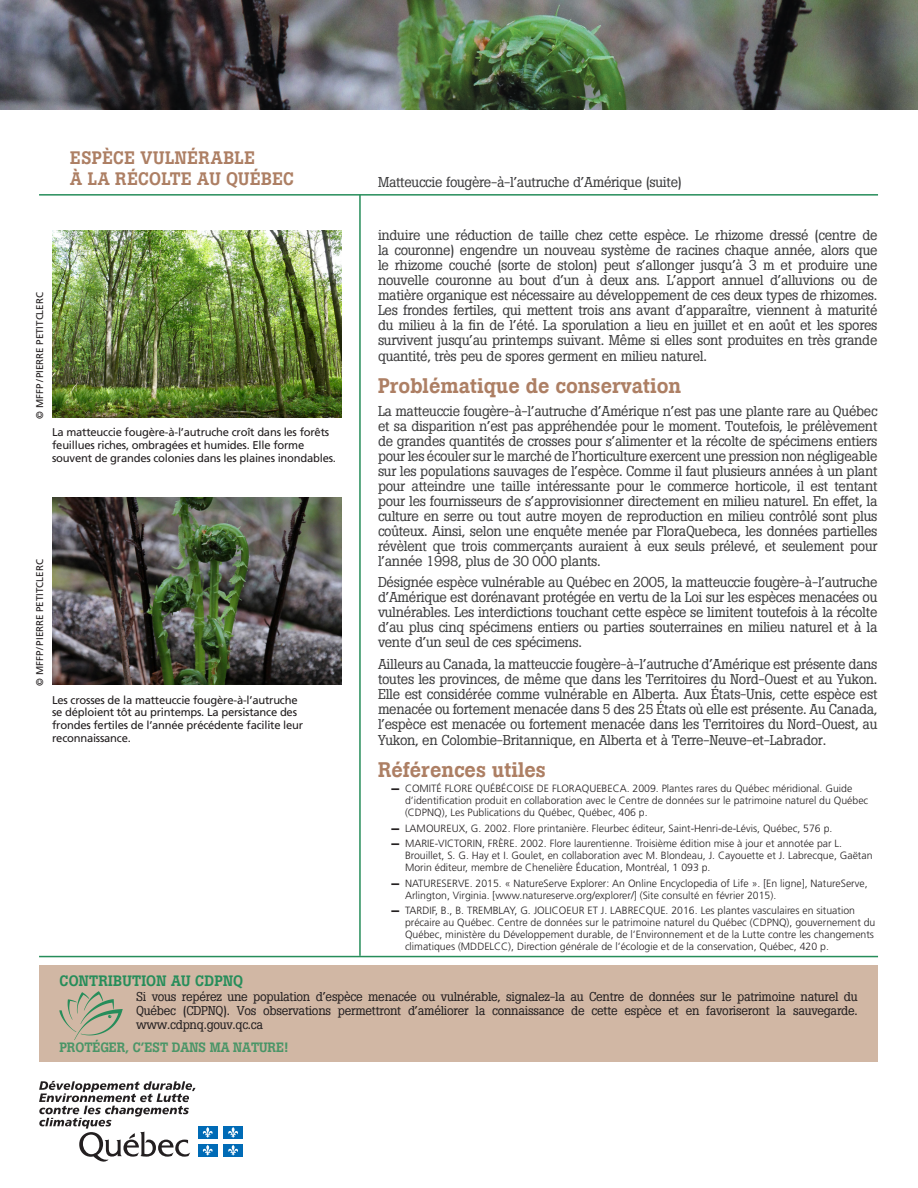
<style>
.page{position:relative;width:918px;height:1188px;background:#fff}
.page>*{position:absolute;margin:0;border:0;box-sizing:border-box;transform-origin:0 0}
.t1{font:500 21px "Boton";color:#ad7f64}
.t2{font:500 18px/21.6px "Boton";letter-spacing:.02em;color:#ad7f64}
.t3{font:500 15px "Boton";letter-spacing:.015em;color:#268d5a}
.t4{font:14.25px/15px "Boton";letter-spacing:-.02em;color:#3e3e3f;text-align:justify}
.t5{font:500 13.5px "Boton";letter-spacing:-.005em;color:#4a9567}
.P_retrait{font:12.75px/14.2px "Boton";letter-spacing:-.02em;color:#231f20;text-align:justify}
.Légende{font:11.25px/12.8px "Frutiger";letter-spacing:-.02em;color:#231f20}
.t6{font:300 10.5px/12px "Frutiger";color:#231f20}
.Crédits_photo{font:9.75px "Frutiger";color:#231f20}
.s1{font-family:"Helvetica Neue";font-weight:900}
</style>
<div class="page">
<hr style="left:359px;top:195px;width:2px;height:761px;background:#268d5a">
<hr style="left:39px;top:194px;width:839px;height:2px;background:#268d5a">
<hr style="left:39px;top:956px;width:839px;height:1px;background:#268d5a">
<svg style="left:39px;top:1081px;width:157px;height:81px"></svg>
<div style="left:198px;top:1126px;width:20px;height:12px;background:#006bb6"></div>
<svg style="left:202px;top:1127px;width:11px;height:11px"></svg>
<div style="left:223px;top:1126px;width:20px;height:12px;background:#006bb6"></div>
<svg style="left:228px;top:1127px;width:10px;height:11px"></svg>
<div style="left:198px;top:1144px;width:20px;height:12px;background:#006bb6"></div>
<svg style="left:202px;top:1145px;width:11px;height:11px"></svg>
<div style="left:223px;top:1144px;width:20px;height:12px;background:#006bb6"></div>
<svg style="left:228px;top:1145px;width:10px;height:11px"></svg>
<div style="left:39px;top:966px;width:839px;height:96px;background:#d1b7a4"></div>
<svg style="left:59px;top:991px;width:64px;height:49px"></svg>
<img style="left:53px;top:230px;width:288px;height:188px">
<img style="left:53px;top:497px;width:288px;height:188px">
<img style="left:0;top:0;width:918px;height:109px">
<p class="t2" style="left:70px;top:147px;width:225px">ESPÈCE VULNÉRABLE<br>À LA RÉCOLTE AU QUÉBEC</p>
<p class="t4" style="left:378px;top:174px;width:306px">Matteuccie fougère‑à‑l’autruche d’Amérique (suite)</p>
<p class="Crédits_photo" style="left:34px;top:418px;width:128px;rotate:-90deg">© MFFP/PIERRE PETITCLERC</p>
<p class="Crédits_photo" style="left:34px;top:686px;width:128px;rotate:-90deg">© MFFP/PIERRE PETITCLERC</p>
<p class="Légende" style="left:52px;top:426px;width:285px">La matteuccie fougère‑à‑l’autruche croît dans les forêts feuillues riches, ombragées et humides. Elle forme souvent de grandes colonies dans les plaines inondables.</p>
<p class="Légende" style="left:52px;top:693px;width:253px">Les crosses de la matteuccie fougère‑à‑l’autruche se déploient tôt au printemps. La persistance des frondes fertiles de l’année précédente facilite leur reconnaissance.</p>
<p class="t4" style="left:378px;top:228px;width:501px">induire une réduction de taille chez cette espèce. Le rhizome dressé (centre de la couronne) engendre un nouveau système de racines chaque année, alors que le rhizome couché (sorte de stolon) peut s’allonger jusqu’à 3 m et produire une nouvelle couronne au bout d’un à deux ans. L’apport annuel d’alluvions ou de matière organique est nécessaire au développement de ces deux types de rhizomes.<br>Les frondes fertiles, qui mettent trois ans avant d’apparaître, viennent à maturité du milieu à la fin de l’été. La sporulation a lieu en juillet et en août et les spores survivent jusqu’au printemps suivant. Même si elles sont produites en très grande quantité, très peu de spores germent en milieu naturel.</p>
<p class="t1" style="left:378px;top:373px;width:305px">Problématique de conservation</p>
<p class="t4" style="left:378px;top:403px;width:501px">La matteuccie fougère‑à‑l’autruche d’Amérique n’est pas une plante rare au Québec et sa disparition n’est pas appréhendée pour le moment. Toutefois, le prélèvement de grandes quantités de crosses pour s’alimenter et la récolte de spécimens entiers pour les écouler sur le marché de l’horticulture exercent une pression non négligeable sur les populations sauvages de l’espèce. Comme il faut plusieurs années à un plant pour atteindre une taille intéressante pour le commerce horticole, il est tentant pour les fournisseurs de s’approvisionner directement en milieu naturel. En effet, la culture en serre ou tout autre moyen de reproduction en milieu contrôlé sont plus coûteux. Ainsi, selon une enquête menée par FloraQuebeca, les données partielles révèlent que trois commerçants auraient à eux seuls prélevé, et seulement pour l’année 1998, plus de 30 000 plants.</p>
<p class="t4" style="left:378px;top:575px;width:501px">Désignée espèce vulnérable au Québec en 2005, la matteuccie fougère‑à‑l’autruche d’Amérique est dorénavant protégée en vertu de la Loi sur les espèces menacées ou vulnérables. Les interdictions touchant cette espèce se limitent toutefois à la récolte d’au plus cinq spécimens entiers ou parties souterraines en milieu naturel et à la vente d’un seul de ces spécimens.</p>
<p class="t4" style="left:378px;top:656px;width:501px">Ailleurs au Canada, la matteuccie fougère‑à‑l’autruche d’Amérique est présente dans toutes les provinces, de même que dans les Territoires du Nord‑Ouest et au Yukon.<br>Elle est considérée comme vulnérable en Alberta. Aux États‑Unis, cette espèce est menacée ou fortement menacée dans 5 des 25 États où elle est présente. Au Canada, l’espèce est menacée ou fortement menacée dans les Territoires du Nord‑Ouest, au Yukon, en Colombie‑Britannique, en Alberta et à Terre‑Neuve‑et‑Labrador.</p>
<h2 class="t1" style="left:378px;top:757px;width:170px">Références utiles</h2>
<p class="t6" style="left:405px;top:783px;width:465px;text-indent:-15px"><span class="s1">—</span> COMITÉ FLORE QUÉBÉCOISE DE FLORAQUEBECA. 2009. Plantes rares du Québec méridional. Guide d’identification produit en collaboration avec le Centre de données sur le patrimoine naturel du Québec (CDPNQ), Les Publications du Québec, Québec, 406 p.</p>
<p class="t6" style="left:390px;top:822px;width:444px"><span class="s1">—</span> LAMOUREUX, G. 2002. Flore printanière. Fleurbec éditeur, Saint‑Henri‑de‑Lévis, Québec, 576 p.</p>
<p class="t6" style="left:405px;top:838px;width:469px;text-indent:-15px"><span class="s1">—</span> MARIE‑VICTORIN, FRÈRE. 2002. Flore laurentienne. Troisième édition mise à jour et annotée par L.<br>Brouillet, S. G. Hay et I. Goulet, en collaboration avec M. Blondeau, J. Cayouette et J. Labrecque, Gaëtan<br>Morin éditeur, membre de Chenelière Éducation, Montréal, 1 093 p.</p>
<p class="t6" style="left:405px;top:877px;width:464px;text-indent:-15px"><span class="s1">—</span> NATURESERVE. 2015. « NatureServe Explorer: An Online Encyclopedia of Life ». [En ligne], NatureServe,<br>Arlington, Virginia. [www.natureserve.org/explorer/] (Site consulté en février 2015).</p>
<p class="t6" style="left:405px;top:905px;width:472px;text-indent:-15px"><span class="s1">—</span> TARDIF, B., B. TREMBLAY, G. JOLICOEUR ET J. LABRECQUE. 2016. Les plantes vasculaires en situation précaire au Québec. Centre de données sur le patrimoine naturel du Québec (CDPNQ), gouvernement du Québec, ministère du Développement durable, de l’Environnement et de la Lutte contre les changements climatiques (MDDELCC), Direction générale de l’écologie et de la conservation, Québec, 420 p.</p>
<h3 class="t3" style="left:59px;top:972px;width:185px">CONTRIBUTION AU CDPNQ</h3>
<p class="P_retrait" style="left:136px;top:989px;width:723px">Si vous repérez une population d’espèce menacée ou vulnérable, signalez‑la au Centre de données sur le patrimoine naturel du Québec (CDPNQ). Vos observations permettront d’améliorer la connaissance de cette espèce et en favoriseront la sauvegarde. www.cdpnq.gouv.qc.ca</p>
<p class="t5" style="left:59px;top:1039px;width:230px">PROTÉGER, C’EST DANS MA NATURE!</p>
</div>
